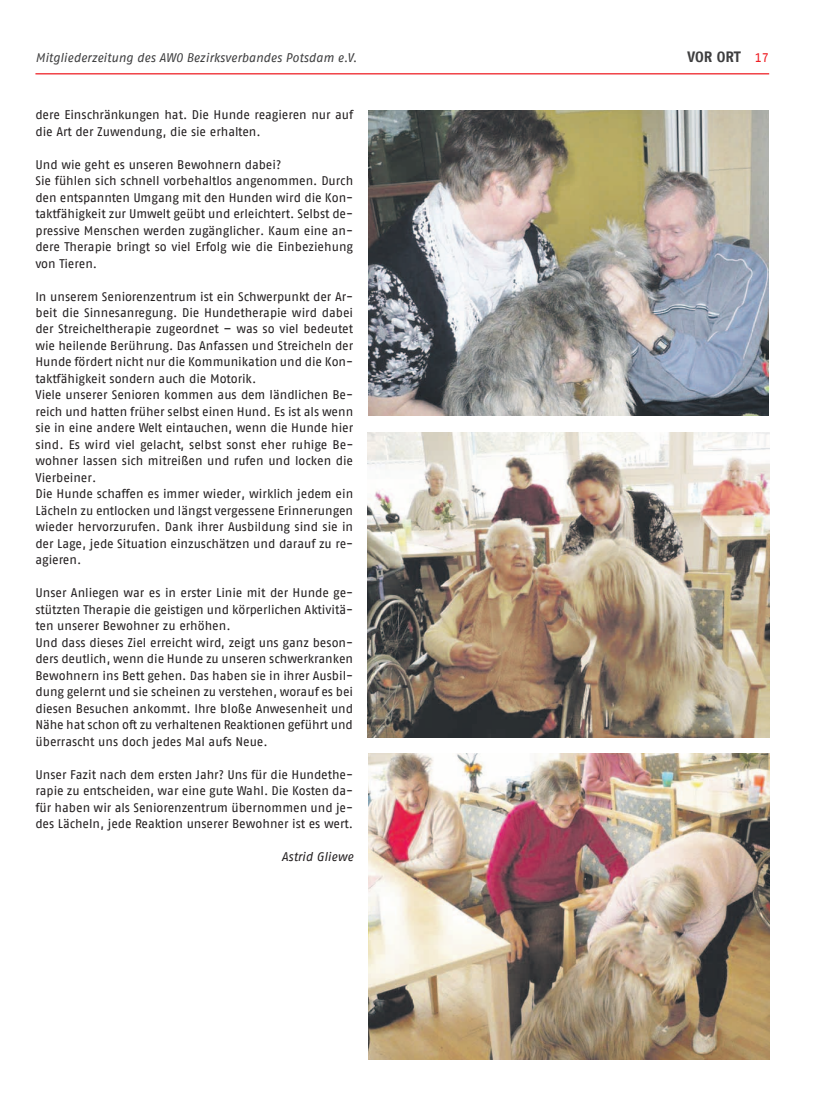
<style>
.page{position:relative;width:833px;height:1117px;background:#fff}
.page>*{position:absolute;margin:0;border:0;box-sizing:border-box;transform-origin:0 0}
.t1{font:700 15px "AWO Fago Office";letter-spacing:-.005em;color:#3e3e3f}
.t2{font:12.5px/16.5px "AWO Fago Office";color:#231f20}
.t3{font:italic 12.5px "AWO Fago Office";letter-spacing:-.005em;color:#3e3e3f}
.t4{font:italic 12.5px "AWO Fago Office";letter-spacing:-.005em;color:#231f20}
.s1{font-weight:400;font-size:12.5px;color:#ee1d23}
</style>
<div class="page">
<hr style="left:35px;top:73px;width:734px;height:1px;background:#ee1d23">
<img style="left:368px;top:432px;width:401px;height:305px">
<img style="left:368px;top:111px;width:401px;height:305px">
<img style="left:368px;top:753px;width:401px;height:305px">
<p class="t3" style="left:35px;top:50px;width:323px">Mitgliederzeitung des AWO Bezirksverbandes Potsdam e.V.</p>
<p class="t1" style="left:687px;top:48px;width:83px">VOR ORT <span class="s1">17</span></p>
<p class="t2" style="left:35px;top:106px;width:319px">dere Einschränkungen hat. Die Hunde reagieren nur auf die Art der Zuwendung, die sie erhalten.</p>
<p class="t2" style="left:35px;top:156px;width:319px">Und wie geht es unseren Bewohnern dabei?<br>Sie fühlen sich schnell vorbehaltlos angenommen. Durch den entspannten Umgang mit den Hunden wird die Kon&shy;taktfähigkeit zur Umwelt geübt und erleichtert. Selbst de&shy;pressive Menschen werden zugänglicher. Kaum eine an&shy;dere Therapie bringt so viel Erfolg wie die Einbeziehung von Tieren.</p>
<p class="t2" style="left:35px;top:288px;width:319px">In unserem Seniorenzentrum ist ein Schwerpunkt der Ar&shy;beit die Sinnesanregung. Die Hundetherapie wird dabei der Streicheltherapie zugeordnet – was so viel bedeutet wie heilende Berührung. Das Anfassen und Streicheln der Hunde fördert nicht nur die Kommunikation und die Kon&shy;taktfähigkeit sondern auch die Motorik.<br>Viele unserer Senioren kommen aus dem ländlichen Be&shy;reich und hatten früher selbst einen Hund. Es ist als wenn sie in eine andere Welt eintauchen, wenn die Hunde hier sind. Es wird viel gelacht, selbst sonst eher ruhige Be&shy;wohner lassen sich mitreißen und rufen und locken die Vierbeiner.<br>Die Hunde schaffen es immer wieder, wirklich jedem ein Lächeln zu entlocken und längst vergessene Erinnerungen wieder hervorzurufen. Dank ihrer Ausbildung sind sie in der Lage, jede Situation einzuschätzen und darauf zu re&shy;agieren.</p>
<p class="t2" style="left:35px;top:584px;width:319px">Unser Anliegen war es in erster Linie mit der Hunde ge&shy;stützten Therapie die geistigen und körperlichen Aktivitä&shy;ten unserer Bewohner zu erhöhen.<br>Und dass dieses Ziel erreicht wird, zeigt uns ganz beson&shy;ders deutlich, wenn die Hunde zu unseren schwerkranken Bewohnern ins Bett gehen. Das haben sie in ihrer Ausbil&shy;dung gelernt und sie scheinen zu verstehen, worauf es bei diesen Besuchen ankommt. Ihre bloße Anwesenheit und Nähe hat schon oft zu verhaltenen Reaktionen geführt und überrascht uns doch jedes Mal aufs Neue.</p>
<p class="t2" style="left:35px;top:765px;width:319px;text-align:justify">Unser Fazit nach dem ersten Jahr? Uns für die Hundethe&shy;rapie zu entscheiden, war eine gute Wahl. Die Kosten da&shy;für haben wir als Seniorenzentrum übernommen und je&shy;des Lächeln, jede Reaktion unserer Bewohner ist es wert.</p>
<p class="t4" style="left:281px;top:849px;width:73px">Astrid Gliewe</p>
</div>
